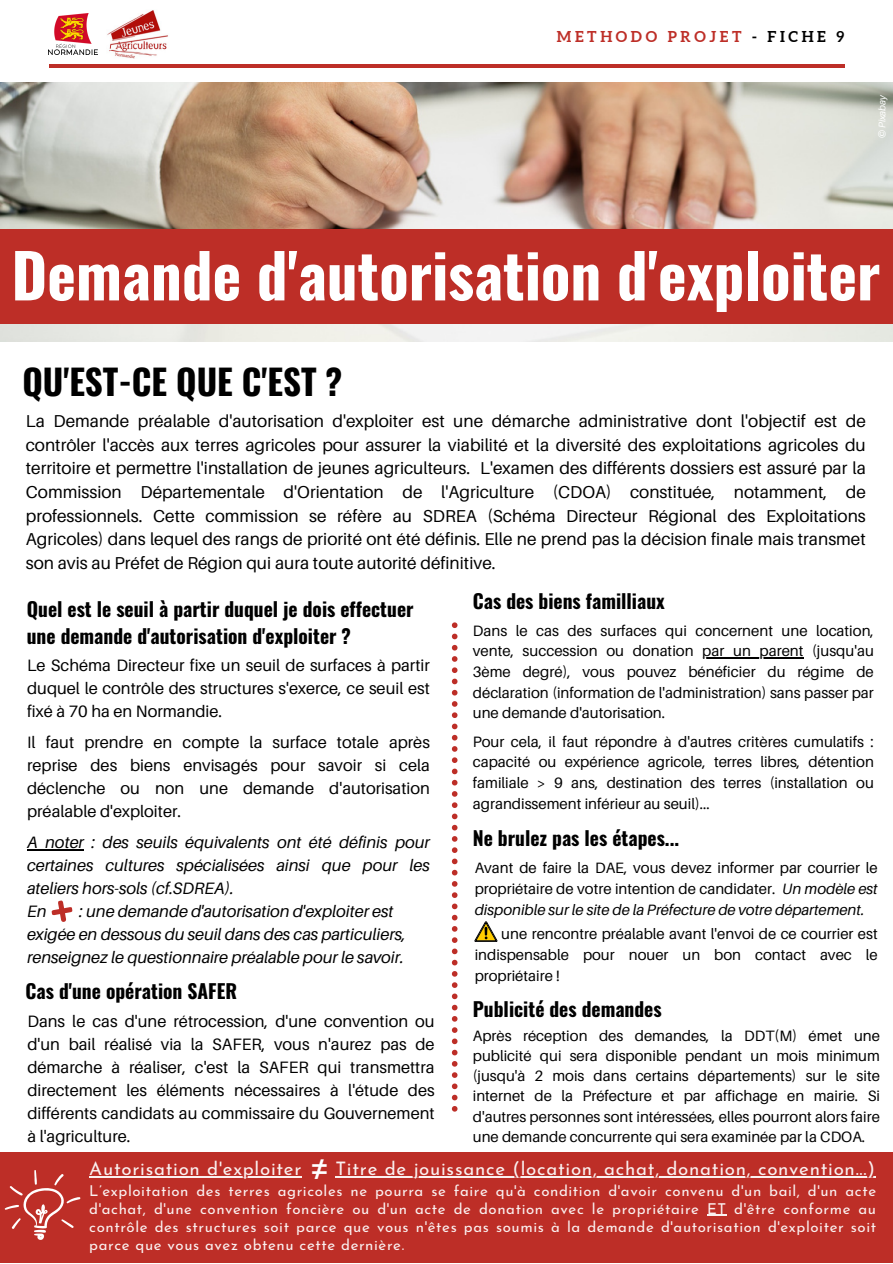
<style>
.page{position:relative;width:893px;height:1264px;background:#fff}
.page>*{position:absolute;margin:0;border:0;box-sizing:border-box;transform-origin:0 0}
.t1{font:700 60.9px "Oswald";color:#fff}
.t2{font:700 34.95px "Oswald";color:#000}
.t3{font:33.75px "Montserrat";color:#fff}
.t4{font:700 19.5px/27px "Oswald";color:#000}
.t5{font:18.6px "Josefin Sans";letter-spacing:.04em;color:#fff}
.t6{font:17.25px/23.5px "Aileron";color:#000;text-align:justify}
.t7{font:16.5px/23px "Aileron";color:#000;text-align:justify}
.t8{font:italic 16.5px/23px "Aileron";color:#000;text-align:justify}
.t9{font:15px/20.5px "Aileron";color:#000;text-align:justify}
.t10{font:15px/18px "Josefin Sans";letter-spacing:.04em;color:#fff;text-align:justify}
.t11{font:700 15px "Aleo";letter-spacing:.24em;color:#bd2e27}
.t12{font:italic 9.6px "Aileron";color:#fff}
.s1{color:#000}
.s2{font-style:italic}
</style>
<div class="page">
<hr style="left:49px;top:65px;width:795px;height:3px;background:#bd2e27">
<img style="left:48px;top:13px;width:50px;height:42px">
<img style="left:107px;top:10px;width:61px;height:48px">
<img style="left:0;top:83px;width:892px;height:258px">
<div style="left:0;top:230px;width:892px;height:94px;background:#bd2e27"></div>
<svg style="left:452px;top:622px;width:5px;height:489px"></svg>
<div style="left:0;top:1152px;width:892px;height:110px;background:#bd2e27"></div>
<svg style="left:4px;top:1170px;width:77px;height:70px"></svg>
<svg style="left:474px;top:921px;width:23px;height:20px"></svg>
<hr style="left:27px;top:849px;width:57px;height:1px;background:#000">
<svg style="left:51px;top:900px;width:22px;height:22px"></svg>
<svg style="left:707px;top:1214px;width:19px;height:2px"></svg>
<hr style="left:89px;top:1175px;width:213px;height:2px;background:#fff">
<hr style="left:335px;top:1175px;width:540px;height:2px;background:#fff">
<hr style="left:702px;top:657px;width:101px;height:1px;background:#000">
<p class="t11" style="left:556px;top:28px;width:289px">METHODO PROJET <span class="s1">- FICHE 9</span></p>
<p class="t12" style="left:875px;top:138px;width:45px;rotate:-90deg">© Pixabay</p>
<p class="t1" style="left:12px;top:228px;width:870px">Demande d'autorisation d'exploiter</p>
<p class="t2" style="left:22px;top:354px;width:321px">QU'EST-CE QUE C'EST ?</p>
<p class="t6" style="left:26px;top:409px;width:841px">La Demande préalable d'autorisation d'exploiter est une démarche administrative dont l'objectif est de contrôler l'accès aux terres agricoles pour assurer la viabilité et la diversité des exploitations agricoles du territoire et permettre l'installation de jeunes agriculteurs. L'examen des différents dossiers est assuré par la Commission Départementale d'Orientation de l'Agriculture (CDOA) constituée, notamment, de professionnels. Cette commission se réfère au SDREA (Schéma Directeur Régional des Exploitations Agricoles) dans lequel des rangs de priorité ont été définis. Elle ne prend pas la décision finale mais transmet son avis au Préfet de Région qui aura toute autorité définitive.</p>
<p class="t4" style="left:27px;top:594px;width:388px">Quel est le seuil à partir duquel je dois effectuer une demande d'autorisation d'exploiter ?</p>
<p class="t7" style="left:27px;top:654px;width:404px">Le Schéma Directeur fixe un seuil de surfaces à partir duquel le contrôle des structures s'exerce, ce seuil est fixé à 70 ha en Normandie.</p>
<p class="t7" style="left:27px;top:730px;width:404px">Il faut prendre en compte la surface totale après reprise des biens envisagés pour savoir si cela déclenche ou non une demande d'autorisation préalable d'exploiter.</p>
<p class="t8" style="left:27px;top:830px;width:404px">A noter : des seuils équivalents ont été définis pour certaines cultures spécialisées ainsi que pour les ateliers hors-sols (cf.SDREA).</p>
<p class="t8" style="left:27px;top:899px;width:21px">En</p>
<p class="t8" style="left:27px;top:899px;width:380px;text-align:left;text-indent:52px">: une demande d'autorisation d'exploiter est exigée en dessous du seuil dans des cas particuliers, renseignez le questionnaire préalable pour le savoir.</p>
<p class="t4" style="left:26px;top:976px;width:213px">Cas d'une opération SAFER</p>
<p class="t7" style="left:27px;top:1009px;width:409px">Dans le cas d'une rétrocession, d'une convention ou d'un bail réalisé via la SAFER, vous n'aurez pas de démarche à réaliser, c'est la SAFER qui transmettra directement les éléments nécessaires à l'étude des différents candidats au commissaire du Gouvernement à l'agriculture.</p>
<p class="t4" style="left:473px;top:586px;width:193px">Cas des biens familliaux</p>
<p class="t9" style="left:473px;top:620px;width:402px">Dans le cas des surfaces qui concernent une location, vente, succession ou donation par un parent (jusqu'au 3ème degré), vous pouvez bénéficier du régime de déclaration (information de l'administration) sans passer par une demande d'autorisation.</p>
<p class="t9" style="left:473px;top:731px;width:402px">Pour cela, il faut répondre à d'autres critères cumulatifs : capacité ou expérience agricole, terres libres, détention familiale &gt; 9 ans, destination des terres (installation ou agrandissement inférieur au seuil)...</p>
<p class="t4" style="left:473px;top:823px;width:208px">Ne brulez pas les étapes...</p>
<p class="t9" style="left:474px;top:857px;width:404px">Avant de faire la DAE, vous devez informer par courrier le propriétaire de votre intention de candidater. <span class="s2">Un modèle est disponible sur le site de la Préfecture de votre département.</span></p>
<p class="t9" style="left:474px;top:923px;width:404px;text-indent:27px">une rencontre préalable avant l'envoi de ce courrier est indispensable pour nouer un bon contact avec le propriétaire !</p>
<p class="t4" style="left:473px;top:994px;width:190px">Publicité des demandes</p>
<p class="t9" style="left:473px;top:1025px;width:408px">Après réception des demandes, la DDT(M) émet une publicité qui sera disponible pendant un mois minimum (jusqu'à 2 mois dans certains départements) sur le site internet de la Préfecture et par affichage en mairie. Si d'autres personnes sont intéressées, elles pourront alors faire une demande concurrente qui sera examinée par la CDOA.</p>
<p class="t3" style="left:311px;top:1145px;width:18px">≠</p>
<p class="t5" style="left:89px;top:1160px;width:214px">Autorisation d'exploiter</p>
<p class="t5" style="left:335px;top:1160px;width:541px">Titre de jouissance (location, achat, donation, convention...)</p>
<p class="t10" style="left:89px;top:1182px;width:788px">L’exploitation des terres agricoles ne pourra se faire qu'à condition d'avoir convenu d'un bail, d'un acte d'achat, d'une convention foncière ou d'un acte de donation avec le propriétaire ET d'être conforme au contrôle des structures soit parce que vous n'êtes pas soumis à la demande d'autorisation d'exploiter soit parce que vous avez obtenu cette dernière.</p>
</div>
